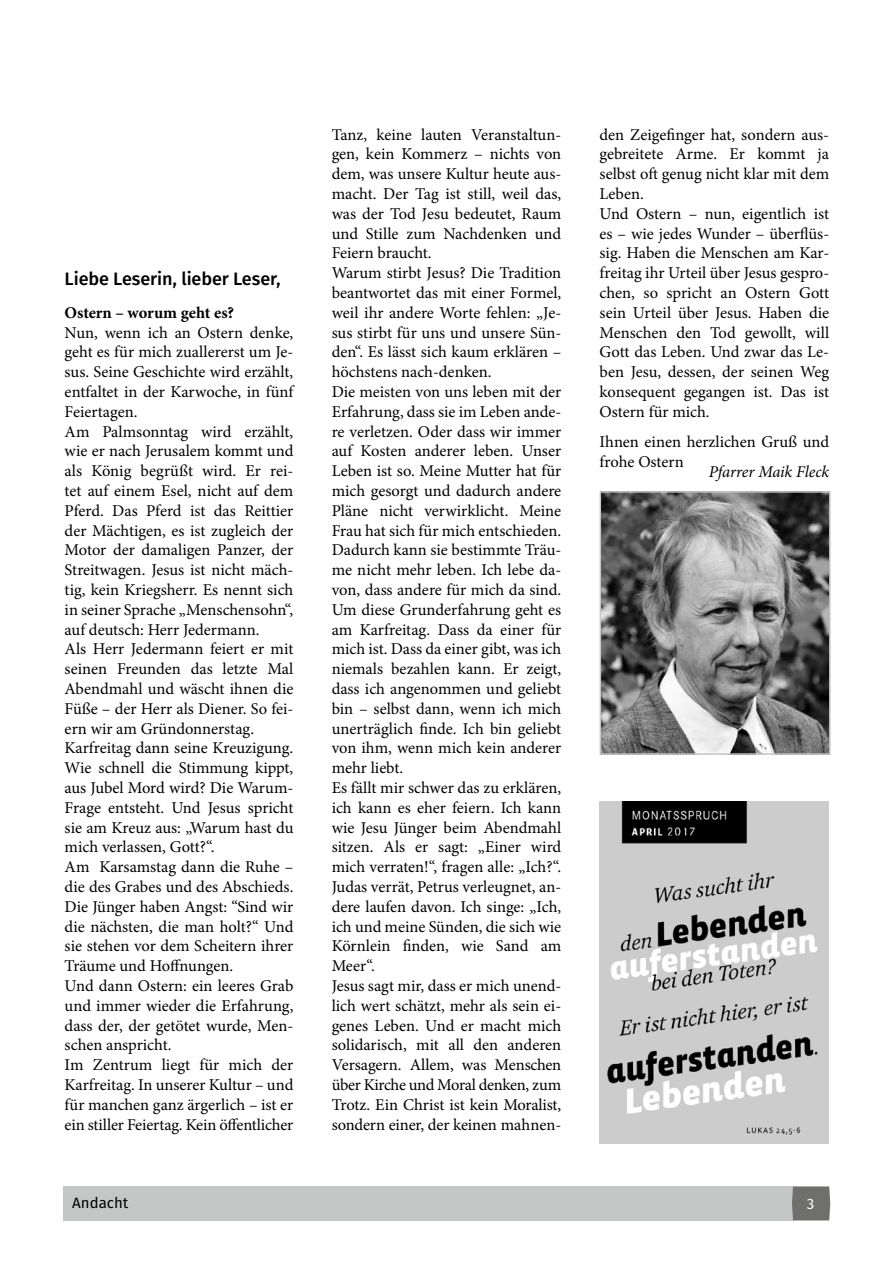
<style>
.page{position:relative;width:893px;height:1263px;background:#fff}
.page>*{position:absolute;margin:0;border:0;box-sizing:border-box;transform-origin:0 0}
.t1{font:18px "Fira Sans OT Medium";letter-spacing:-.005em;color:#000}
.t2{font:16.5px/19.8px "Minion Pro";color:#000}
.t3{font:700 16.5px "Minion Pro";letter-spacing:-.005em;color:#000}
.t4{font:italic 16.5px "Minion Pro";letter-spacing:-.005em;color:#000}
.t5{font:15px "Fira Sans OT";color:#000}
.t6{font:15px "Fira Sans OT";color:#fff}
</style>
<div class="page">
<div style="left:64px;top:1186px;width:731px;height:34px;background:#c5c6c6"></div>
<svg style="left:792px;top:1186px;width:38px;height:34px"></svg>
<img style="left:603px;top:494px;width:225px;height:258px">
<div style="left:600px;top:491px;width:231px;height:264px;border:2px solid #c5c6c6"></div>
<img style="left:600px;top:801px;width:228px;height:343px">
<p class="t1" style="left:65px;top:266px;width:218px">Liebe Leserin, lieber Leser,</p>
<p class="t3" style="left:65px;top:301px;width:171px">Ostern – worum geht es?</p>
<p class="t2" style="left:65px;top:322px;width:230px">Nun, wenn ich an Ostern denke, geht es für mich zuallererst um Je&shy;sus. Seine Geschichte wird erzählt, entfaltet in der Karwoche, in fünf<br>Feiertagen.<br>Am Palmsonntag wird erzählt, wie er nach Jerusalem kommt und als König begrüßt wird. Er rei&shy;tet auf einem Esel, nicht auf dem<br>Pferd. Das Pferd ist das Reittier der Mächtigen, es ist zugleich der<br>Motor der damaligen Panzer, der<br>Streitwagen. Jesus ist nicht mäch&shy;tig, kein Kriegsherr. Es nennt sich in seiner Sprache „Menschensohn“, auf deutsch: Herr Jedermann.<br>Als Herr Jedermann feiert er mit seinen Freunden das letzte Mal<br>Abendmahl und wäscht ihnen die<br>Füße – der Herr als Diener. So fei&shy;ern wir am Gründonnerstag.<br>Karfreitag dann seine Kreuzigung.<br>Wie schnell die Stimmung kippt, aus Jubel Mord wird? Die Warum-<br>Frage entsteht. Und Jesus spricht sie am Kreuz aus: „Warum hast du mich verlassen, Gott?“.<br>Am Karsamstag dann die Ruhe – die des Grabes und des Abschieds.<br>Die Jünger haben Angst: “Sind wir die nächsten, die man holt?“ Und sie stehen vor dem Scheitern ihrer<br>Träume und Hoffnungen.<br>Und dann Ostern: ein leeres Grab und immer wieder die Erfahrung, dass der, der getötet wurde, Men&shy;schen anspricht.<br>Im Zentrum liegt für mich der<br>Karfreitag. In unserer Kultur – und für manchen ganz ärgerlich – ist er ein stiller Feiertag. Kein öffentlicher</p>
<p class="t2" style="left:332px;top:124px;width:231px">Tanz, keine lauten Veranstaltun&shy;gen, kein Kommerz – nichts von dem, was unsere Kultur heute aus&shy;macht. Der Tag ist still, weil das, was der Tod Jesu bedeutet, Raum und Stille zum Nachdenken und<br>Feiern braucht.<br>Warum stirbt Jesus? Die Tradition beantwortet das mit einer Formel, weil ihr andere Worte fehlen: „Je&shy;sus stirbt für uns und unsere Sün&shy;den“. Es lässt sich kaum erklären – höchstens nach-denken.<br>Die meisten von uns leben mit der<br>Erfahrung, dass sie im Leben ande&shy;re verletzen. Oder dass wir immer auf Kosten anderer leben. Unser<br>Leben ist so. Meine Mutter hat für mich gesorgt und dadurch andere<br>Pläne nicht verwirklicht. Meine<br>Frau hat sich für mich entschieden.<br>Dadurch kann sie bestimmte Träu&shy;me nicht mehr leben. Ich lebe da&shy;von, dass andere für mich da sind.<br>Um diese Grunderfahrung geht es am Karfreitag. Dass da einer für mich ist. Dass da einer gibt, was ich niemals bezahlen kann. Er zeigt, dass ich angenommen und geliebt bin – selbst dann, wenn ich mich unerträglich finde. Ich bin geliebt von ihm, wenn mich kein anderer mehr liebt.<br>Es fällt mir schwer das zu erklären, ich kann es eher feiern. Ich kann wie Jesu Jünger beim Abendmahl sitzen. Als er sagt: „Einer wird mich verraten!“, fragen alle: „Ich?“.<br>Judas verrät, Petrus verleugnet, an&shy;dere laufen davon. Ich singe: „Ich, ich und meine Sünden, die sich wie<br>Körnlein finden, wie Sand am<br>Meer“.<br>Jesus sagt mir, dass er mich unend&shy;lich wert schätzt, mehr als sein ei&shy;genes Leben. Und er macht mich solidarisch, mit all den anderen<br>Versagern. Allem, was Menschen über Kirche und Moral denken, zum<br>Trotz. Ein Christ ist kein Moralist, sondern einer, der keinen mahnen-</p>
<p class="t2" style="left:600px;top:124px;width:231px">den Zeigefinger hat, sondern aus&shy;gebreitete Arme. Er kommt ja selbst oft genug nicht klar mit dem<br>Leben.<br>Und Ostern – nun, eigentlich ist es – wie jedes Wunder – überflüs&shy;sig. Haben die Menschen am Kar&shy;freitag ihr Urteil über Jesus gespro&shy;chen, so spricht an Ostern Gott sein Urteil über Jesus. Haben die<br>Menschen den Tod gewollt, will<br>Gott das Leben. Und zwar das Le&shy;ben Jesu, dessen, der seinen Weg konsequent gegangen ist. Das ist<br>Ostern für mich.</p>
<p class="t2" style="left:600px;top:432px;width:231px">Ihnen einen herzlichen Gruß und frohe Ostern</p>
<p class="t4" style="left:709px;top:461px;width:122px">Pfarrer Maik Fleck</p>
<p class="t5" style="left:72px;top:1192px;width:58px">Andacht</p>
<p class="t6" style="left:807px;top:1193px;width:9px">3</p>
</div>
